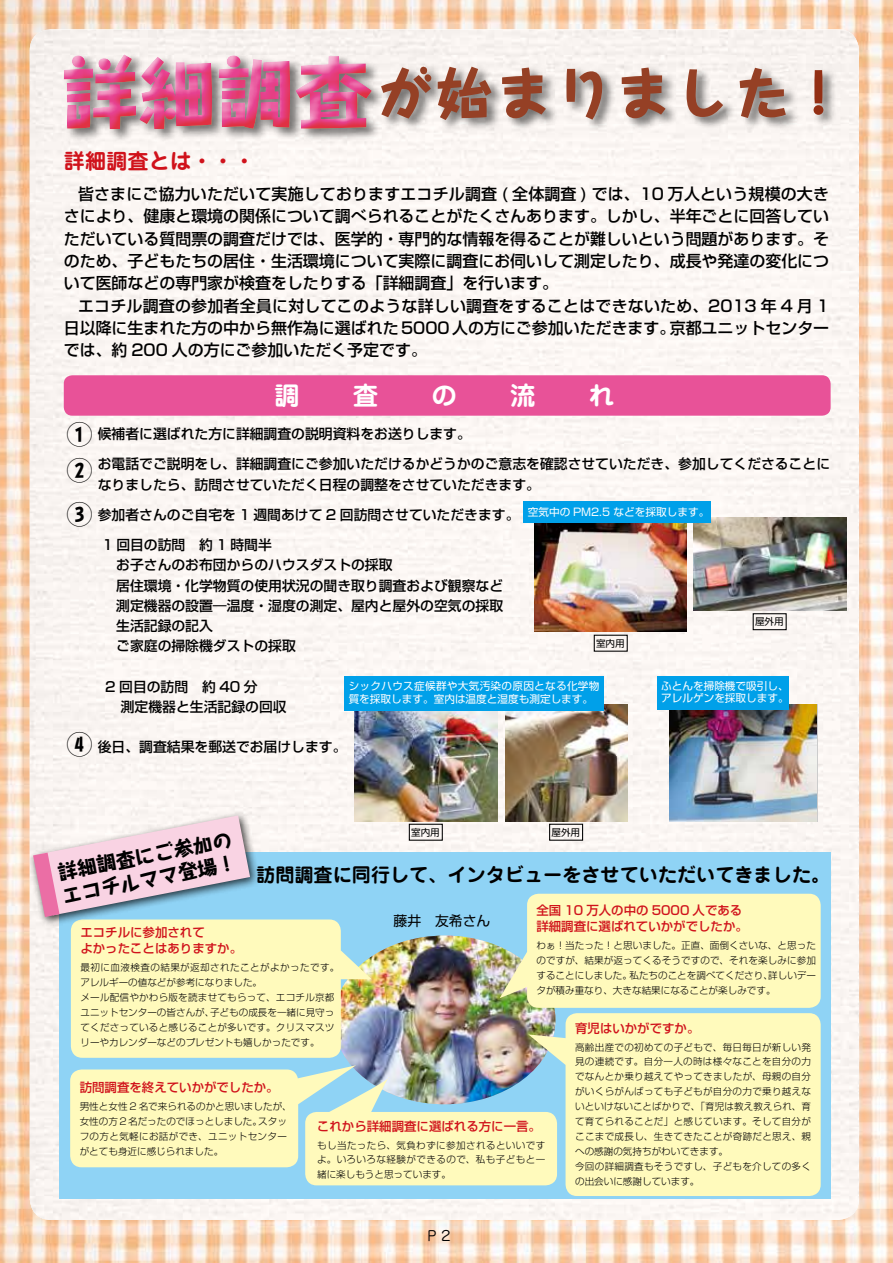
<style>
.page{position:relative;width:893px;height:1263px;background:#fff}
.page>*{position:absolute;margin:0;border:0;box-sizing:border-box;transform-origin:0 0}
.t1{font:800 55.5px "Taka Hand Std";letter-spacing:.075em;color:#954025}
.t2{font:700 25.5px "Jun 501 Pro";color:#fff}
.t3{font:800 25.5px/35.8px "Taka Hand Std";color:#000}
.t4{font:700 21.3px "Jun 501 Pro";color:#d0121b}
.t5{font:800 19.65px/23.4px "Taka Hand Std";color:#000}
.t6{font:700 19.2px "Jun 501 Pro";color:#000}
.t7{font:500 15.9px/22.4px "Shin Go Pro";color:#000;text-align:right}
.t8{font:500 13.8px/20.2px "Shin Go Pro";color:#000}
.t9{font:13.8px "Shin Go Pro";color:#000}
.t10{font:13.8px "Jun 201 Pro";color:#000}
.t11{font:500 12.45px/16.2px "Shin Go Pro";color:#d0121b}
.t12{font:10.65px/12.8px "Shin Go Pro";letter-spacing:.025em;color:#fff}
.t13{font:10.65px/12.8px "Shin Go Pro";color:#fff}
.t14{font:300 9.6px/14.9px "Shin Go Pro";letter-spacing:.025em;color:#000;text-align:right}
.t15{font:300 9.6px/14.9px "Shin Go Pro";color:#000}
.t16{font:300 9.6px "Shin Go Pro";letter-spacing:.045em;color:#000}
.t17{font:9.6px "Shin Go Pro";color:#000}
.s1{color:#932f14}
.s2{font-weight:400}
</style>
<div class="page">
<img style="left:0;top:0;width:893px;height:1263px">
<div style="left:30px;top:30px;width:829px;height:1190px;background:#fbf6f3"></div>
<div style="left:60px;top:853px;width:771px;height:346px;background:#8fd3f5"></div>
<div style="left:64px;top:375px;width:767px;height:41px;background:#e85298;border-radius:9px"></div>
<img style="left:670px;top:704px;width:146px;height:118px">
<img style="left:535px;top:523px;width:152px;height:109px">
<img style="left:505px;top:704px;width:122px;height:118px">
<img style="left:693px;top:517px;width:153px;height:93px">
<img style="left:354px;top:711px;width:144px;height:111px">
<img style="left:346px;top:935px;width:209px;height:130px">
<div style="left:524px;top:502px;width:187px;height:21px;background:#00a0e9"></div>
<div style="left:344px;top:677px;width:260px;height:34px;background:#00a0e9"></div>
<div style="left:657px;top:676px;width:132px;height:34px;background:#00a0e9"></div>
<div style="left:753px;top:613px;width:34px;height:17px;border:1px solid #000"></div>
<div style="left:409px;top:824px;width:34px;height:17px;border:1px solid #000"></div>
<div style="left:549px;top:824px;width:34px;height:17px;border:1px solid #000"></div>
<div style="left:63px;top:53px;width:774px;height:90px;background:#000;opacity:.55"></div>
<div style="left:61px;top:54px;width:312px;height:77px;background:#f6ad48;opacity:.75"></div>
<svg style="left:500px;top:894px;width:321px;height:114px;background:#f6f5bc"></svg>
<svg style="left:70px;top:1065px;width:458px;height:120px"></svg>
<svg style="left:528px;top:1013px;width:293px;height:183px;background:#f6f5be"></svg>
<div style="left:28px;top:811px;width:232px;height:117px;background:#000;opacity:.75"></div>
<svg style="left:33px;top:815px;width:339px;height:243px"></svg>
<h1 class="t1" style="left:376px;top:54px;width:471px">が始まりました<span class="s1">!</span></h1>
<h3 class="t4" style="left:64px;top:144px;width:193px">詳細調査とは・・・</h3>
<h3 class="t7" style="left:64px;top:181px;width:767px">皆さまにご協力いただいて実施しておりますエコチル調査 ( 全体調査 ) では、10 万人という規模の大きさにより、健康と環境の関係について調べられることがたくさんあります。しかし、半年ごとに回答していただいている質問票の調査だけでは、医学的・専門的な情報を得ることが難しいという問題があります。そ子どもたちの居住・生活環境について実際に調査にお伺いして測定したり、成長や発達の変化につ</h3>
<h3 class="t7" style="left:64px;top:248px;width:57px">のため､</h3>
<h3 class="t7" style="left:64px;top:270px;width:496px">いて医師などの専門家が検査をしたりする「詳細調査」を行います。</h3>
<h3 class="t7" style="left:78px;top:293px;width:752px">エコチル調査の参加者全員に対してこのような詳しい調査をすることはできないため、2013 年 4 月 1</h3>
<h3 class="t7" style="left:670px;top:315px;width:161px">京都ユニットセンター</h3>
<h3 class="t7" style="left:64px;top:315px;width:613px;text-align:left">日以降に生まれた方の中から無作為に選ばれた 5000 人の方にご参加いただきます。では、約 200 人の方にご参加いただく予定です<span class="s2">。</span></h3>
<h2 class="t2" style="left:274px;top:375px;width:27px">調</h2>
<h2 class="t2" style="left:353px;top:375px;width:27px">査</h2>
<h2 class="t2" style="left:432px;top:375px;width:27px">の</h2>
<h2 class="t2" style="left:510px;top:375px;width:27px">流</h2>
<h2 class="t2" style="left:589px;top:375px;width:27px">れ</h2>
<h2 class="t3" style="left:67px;top:414px;width:27px">1<br>2</h2>
<h2 class="t3" style="left:67px;top:494px;width:27px">3</h2>
<h3 class="t8" style="left:98px;top:417px;width:734px;line-height:30.3px">候補者に選ばれた方に詳細調査の説明資料をお送りします。<br>お電話でご説明をし、詳細調査にご参加いただけるかどうかのご意志を確認させていただき、参加してくださることに</h3>
<h3 class="t8" style="left:98px;top:472px;width:444px">なりましたら、訪問させていただく日程の調整をさせていただきます。</h3>
<h3 class="t8" style="left:98px;top:503px;width:423px">参加者さんのご自宅を 1 週間あけて 2 回訪問させていただきます。</h3>
<h3 class="t8" style="left:102px;top:533px;width:171px">1 回目の訪問　約 1 時間半</h3>
<h3 class="t8" style="left:98px;top:553px;width:407px;text-indent:18px">お子さんのお布団からのハウスダストの採取<br>　居住環境・化学物質の使用状況の聞き取り調査および観察など　測定機器の設置―温度・湿度の測定、屋内と屋外の空気の採取　生活記録の記入<br>　ご家庭の掃除機ダストの採取</h3>
<h3 class="t8" style="left:121px;top:674px;width:167px;text-indent:-57px">　　　2 回目の訪問　約 40 分<br>測定機器と生活記録の回収</h3>
<h3 class="t8" style="left:98px;top:735px;width:250px">後日、調査結果を郵送でお届けします。</h3>
<p class="t13" style="left:528px;top:505px;width:183px">空気中の PM2.5 などを採取します。</p>
<p class="t17" style="left:755px;top:614px;width:30px">屋外用</p>
<p class="t17" style="left:596px;top:635px;width:30px">室内用</p>
<p class="t12" style="left:349px;top:679px;width:252px">シックハウス症候群や大気汚染の原因となる化学物質を採取します。室内は温度と湿度も測定します。</p>
<p class="t13" style="left:661px;top:678px;width:129px">ふとんを掃除機で吸引し、アレルゲンを採取します。</p>
<h2 class="t3" style="left:67px;top:724px;width:27px">4</h2>
<p class="t17" style="left:551px;top:824px;width:30px">屋外用</p>
<p class="t17" style="left:411px;top:824px;width:30px">室内用</p>
<h3 class="t5" style="left:55px;top:859px;width:178px;rotate:-11deg">詳細調査にご参加のエコチルママ登場!</h3>
<h3 class="t6" style="left:256px;top:860px;width:576px">訪問調査に同行して、インタビューをさせていただいてきました。</h3>
<p class="t11" style="left:536px;top:901px;width:213px">全国 10 万人の中の 5000 人である詳細調査に選ばれていかがでしたか。</p>
<p class="t14" style="left:536px;top:937px;width:281px">わぁ！当たった！と思いました。正直、面倒くさいな、と思ったのですが、結果が返ってくるそうですので、それを楽しみに参加詳しいデー</p>
<h3 class="t9" style="left:394px;top:909px;width:98px">藤井　友希さん</h3>
<p class="t11" style="left:80px;top:922px;width:126px">エコチルに参加されて</p>
<p class="t11" style="left:80px;top:939px;width:163px">よかったことはありますか。</p>
<p class="t16" style="left:80px;top:959px;width:260px">最初に血液検査の結果が返却されたことがよかったです。</p>
<p class="t15" style="left:80px;top:974px;width:183px">アレルギーの値などが参考になりました。</p>
<p class="t14" style="left:80px;top:988px;width:256px">メール配信やかわら版を読ませてもらって、エコチル京都</p>
<p class="t15" style="left:210px;top:1003px;width:126px">子どもの成長を一緒に見守っ</p>
<p class="t15" style="left:629px;top:967px;width:145px">私たちのことを調べてくださり、</p>
<p class="t15" style="left:536px;top:967px;width:241px">することにしました。<br>タが積み重なり、大きな結果になることが楽しみです。</p>
<p class="t15" style="left:80px;top:1003px;width:256px">ユニットセンターの皆さんが、<br>てくださっていると感じることが多いです。クリスマスツリーやカレンダーなどのプレゼントも嬉しかったです。</p>
<p class="t11" style="left:575px;top:1018px;width:126px">育児はいかがですか。</p>
<p class="t14" style="left:575px;top:1038px;width:238px;text-align:left">高齢出産での初めての子どもで、毎日毎日が新しい発見の連続です。自分一人の時は様々なことを自分の力でなんとか乗り越えてやってきましたが、母親の自分がいくらがんばっても子どもが自分の力で乗り越えないといけないことばかりで、「育児は教え教えられ、育て育てられることだ」と感じています。そして自分がここまで成長し、生きてきたことが奇跡だと思え、親への感謝の気持ちがわいてきます。<br>今回の詳細調査もそうですし、子どもを介しての多くの出会いに感謝しています。</p>
<p class="t11" style="left:80px;top:1077px;width:200px">訪問調査を終えていかがでしたか。</p>
<p class="t15" style="left:258px;top:1098px;width:35px;text-indent:-179px">男性と女性 2 名で来られるのかと思いましたが、スタッ</p>
<p class="t15" style="left:80px;top:1112px;width:209px">女性の方2名だったのでほっとしました。<br>フの方と気軽にお話ができ、ユニットセンターがとても身近に感じられました。</p>
<p class="t11" style="left:317px;top:1116px;width:225px">これから詳細調査に選ばれる方に一言。</p>
<p class="t14" style="left:317px;top:1136px;width:230px;text-align:justify">もし当たったら、気負わずに参加されるといいですよ。いろいろな経験ができるので、私も子どもと一緒に楽しもうと思っています。</p>
<h3 class="t10" style="left:425px;top:1225px;width:29px">Ｐ２</h3>
</div>
